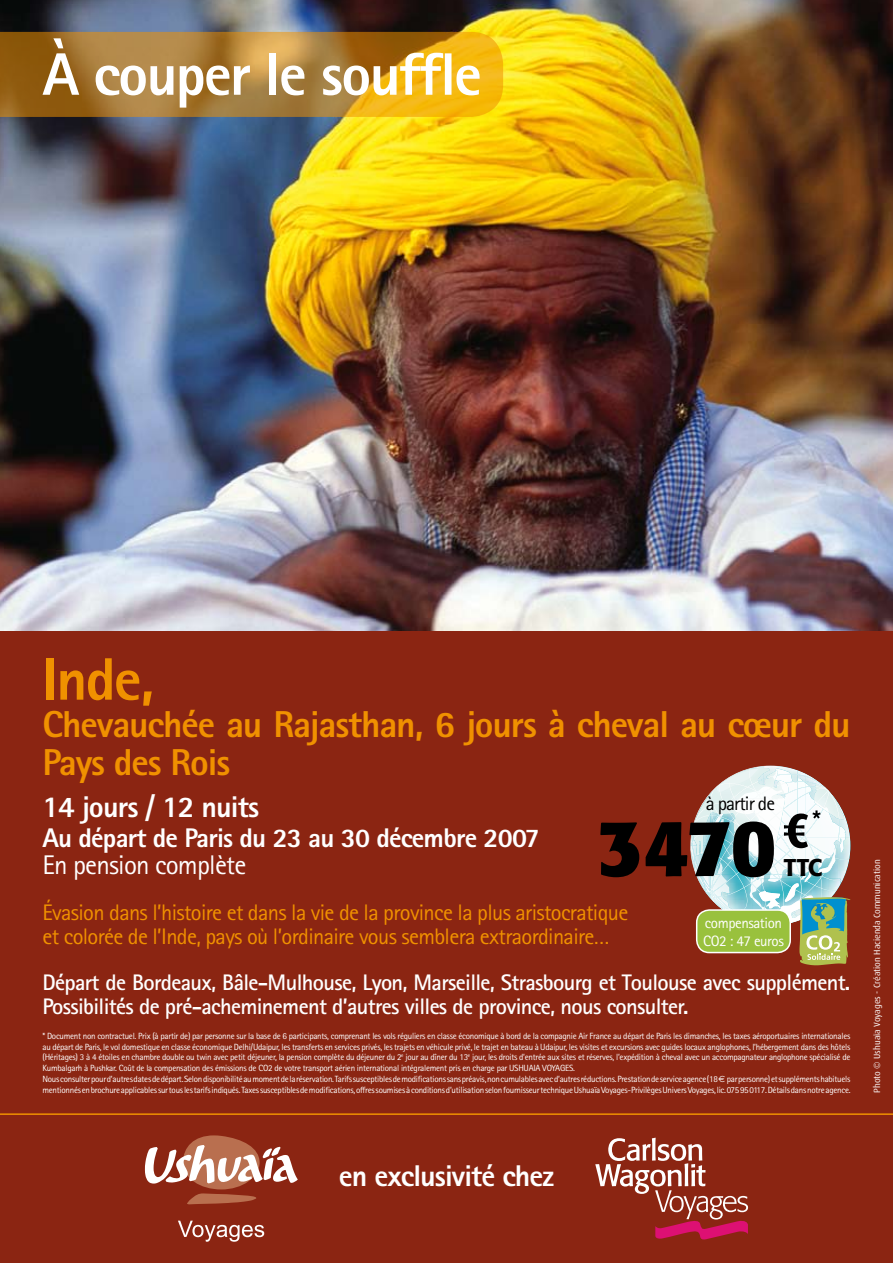
<style>
.page{position:relative;width:893px;height:1263px;background:#fff}
.page>*{position:absolute;margin:0;border:0;box-sizing:border-box;transform-origin:0 0}
.t1{font:700 79.05px "Formata";color:#000}
.t2{font:800 60px "Rotis Sans Serif";letter-spacing:-.03em;color:#fff}
.t3{font:800 60px "Rotis Sans Serif";color:#f09100}
.t4{font:800 37.5px/37.5px "Rotis Sans Serif";letter-spacing:-.03em;color:#f09100}
.t5{font:800 30px "Rotis Sans Serif";letter-spacing:-.03em;color:#fff}
.t6{font:800 27px "Rotis Sans Serif";letter-spacing:-.03em;color:#fff}
.t7{font:27px "Rotis Sans Serif";letter-spacing:-.03em;color:#fff}
.t8{font:500 24px "Formata";color:#000}
.t9{font:700 22.5px/24px "Rotis Sans Serif";letter-spacing:-.03em;color:#fff}
.t10{font:22.5px/24px "Rotis Sans Serif";letter-spacing:-.03em;color:#f09100}
.t11{font:19.5px "Rotis Sans Serif";letter-spacing:-.05em;color:#000}
.t12{font:15px/18px "Rotis Sans Serif";letter-spacing:-.03em;color:#fff}
.t13{font:9px/10.8px "Rotis Sans Serif";letter-spacing:-.03em;color:#fff}
.t14{font:9px "Dax";color:#fff}
.s1{font-family:"Euro Sans"}
</style>
<div class="page">
<img style="left:0;top:0;width:893px;height:631px">
<svg style="left:0;top:32px;width:503px;height:85px;background:#b7862a"></svg>
<div style="left:0;top:631px;width:893px;height:632px;background:#8b2512"></div>
<svg style="left:145px;top:1135px;width:153px;height:69px"></svg>
<svg style="left:178px;top:1221px;width:86px;height:21px"></svg>
<svg style="left:595px;top:1138px;width:153px;height:101px"></svg>
<hr style="left:0;top:1113px;width:893px;height:2px;background:#f09100">
<svg style="left:690px;top:765px;width:160px;height:200px"></svg>
<h2 class="t2" style="left:43px;top:36px;width:441px">À couper le souffle</h2>
<h2 class="t3" style="left:43px;top:641px;width:113px">Inde,</h2>
<h3 class="t4" style="left:43px;top:705px;width:809px">Chevauchée au Rajasthan, 6 jours à cheval au cœur du<br>Pays des Rois</h3>
<h3 class="t5" style="left:43px;top:788px;width:218px">14 jours / 12 nuits</h3>
<h3 class="t6" style="left:43px;top:821px;width:499px">Au départ de Paris du 23 au 30 décembre 2007</h3>
<h3 class="t7" style="left:43px;top:849px;width:205px">En pension complète</h3>
<h3 class="t10" style="left:43px;top:900px;width:587px">Évasion dans l’histoire et dans la vie de la province la plus aristocratique et colorée de l’Inde, pays où l’ordinaire vous semblera extraordinaire…</h3>
<h3 class="t9" style="left:43px;top:970px;width:809px">Départ de Bordeaux, Bâle-Mulhouse, Lyon, Marseille, Strasbourg et Toulouse avec supplément.<br>Possibilités de pré-acheminement d’autres villes de province, nous consulter.</h3>
<h3 class="t11" style="left:706px;top:792px;width:71px">à partir de</h3>
<h1 class="t1" style="left:597px;top:799px;width:181px">3470</h1>
<h3 class="t8" style="left:784px;top:853px;width:40px">TTC</h3>
<p class="t14" style="left:872px;top:1093px;width:235px;rotate:-90deg">Photo © Ushuaïa Voyages - Création Hacienda Communication</p>
<h3 class="t12" style="left:703px;top:914px;width:82px">compensation<br>CO2 : 47 euros</h3>
<p class="t13" style="left:43px;top:1030px;width:809px">* Document non contractuel. Prix (à partir de) par personne sur la base de 6 participants, comprenant les vols réguliers en classe économique à bord de la compagnie Air France au départ de Paris les dimanches, les taxes aéroportuaires internationales au départ de Paris, le vol domestique en classe économique Delhi/Udaipur, les transferts en services privés, les trajets en véhicule privé, le trajet en bateau à Udaipur, les visites et excursions avec guides locaux anglophones, l’hébergement dans des hôtels (Héritages) 3 à 4 étoiles en chambre double ou twin avec petit déjeuner, la pension complète du déjeuner du 2<sup>e</sup> jour au dîner du 13<sup>e</sup> jour, les droits d’entrée aux sites et réserves, l’expédition à cheval avec un accompagnateur anglophone spécialisé de Kumbalgarh à Pushkar. Coût de la compensation des émissions de CO2 de votre transport aérien international intégralement pris en charge par USHUAIA VOYAGES.<br>Nous consulter pour d’autres dates de départ. Selon disponibilité au moment de la réservation. Tarifs susceptibles de modifications sans préavis, non cumulables avec d’autres réductions. Prestation de service agence (18 <span class="s1">E</span> par personne) et suppléments habituels mentionnés en brochure applicables sur tous les tarifs indiqués. Taxes susceptibles de modifications, offres soumises à conditions d’utilisation selon fournisseur technique Ushuaïa Voyages-Privilèges Univers Voyages, lic. 075 95 0117. Détails dans notre agence.</p>
<h3 class="t5" style="left:339px;top:1156px;width:217px">en exclusivité chez</h3>
</div>
